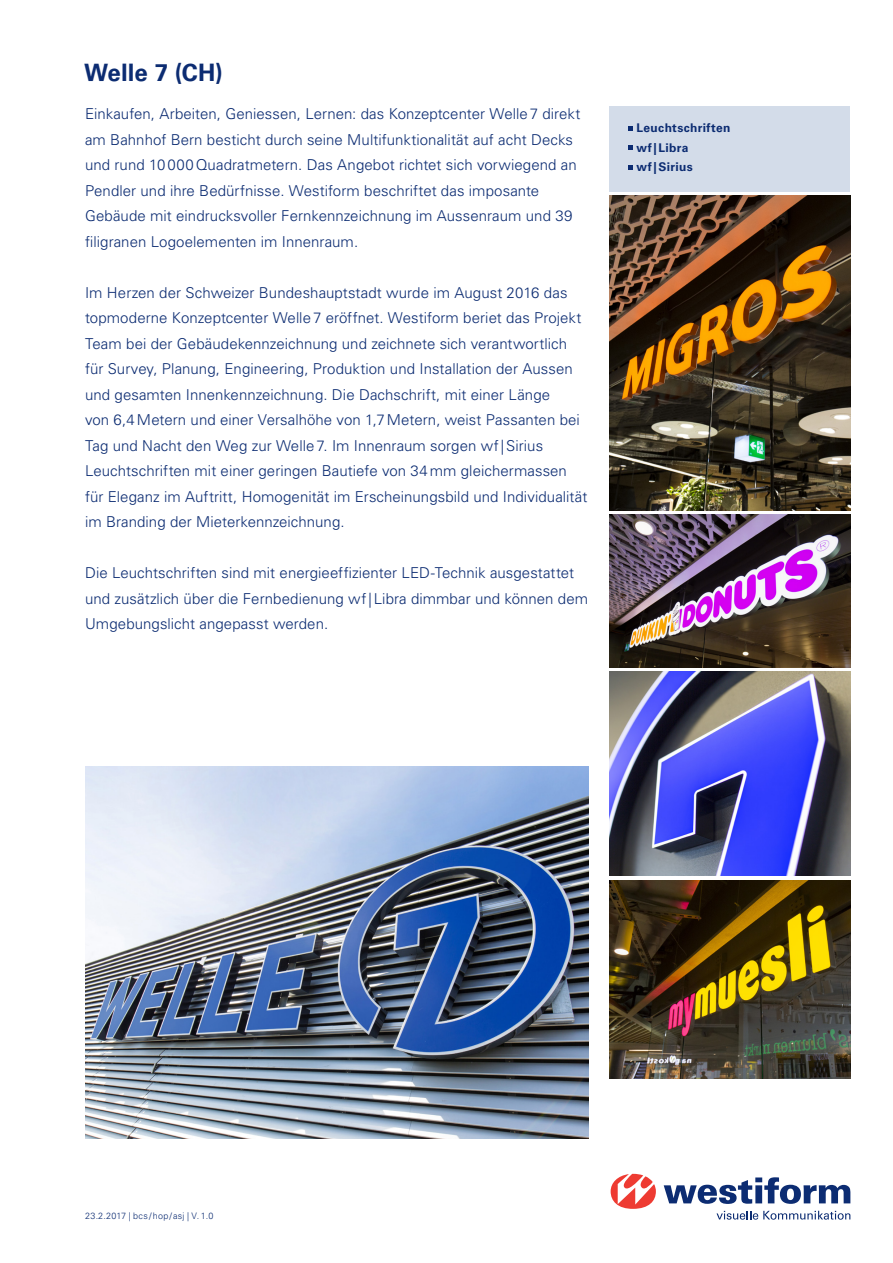
<style>
.page{position:relative;width:893px;height:1263px;background:#fff}
.page>*{position:absolute;margin:0;border:0;box-sizing:border-box;transform-origin:0 0}
.t1{font:700 24px "Univers LT Std";letter-spacing:.005em;color:#0c2c72}
.t2{font:300 15px/25.5px "Univers LT Std";letter-spacing:.005em;color:#0c2c72}
.t3{font:700 12px/19.5px "Univers LT Std";letter-spacing:.025em;color:#0c2c72}
.t4{font:300 9px "Univers LT Std";letter-spacing:.025em;color:#0c2c72}
</style>
<div class="page">
<div style="left:609px;top:106px;width:241px;height:85px;background:#d3dce9"></div>
<svg style="left:628px;top:126px;width:4px;height:4px"></svg>
<svg style="left:628px;top:145px;width:4px;height:5px"></svg>
<svg style="left:628px;top:165px;width:4px;height:4px"></svg>
<img style="left:85px;top:766px;width:503px;height:373px">
<img style="left:609px;top:880px;width:241px;height:198px">
<img style="left:609px;top:514px;width:241px;height:154px">
<img style="left:609px;top:672px;width:241px;height:204px">
<img style="left:609px;top:196px;width:241px;height:314px">
<svg style="left:611px;top:1174px;width:45px;height:35px"></svg>
<svg style="left:716px;top:1211px;width:134px;height:9px"></svg>
<svg style="left:664px;top:1177px;width:186px;height:27px"></svg>
<h1 class="t1" style="left:84px;top:59px;width:140px">Welle 7 (CH)</h1>
<p class="t2" style="left:85px;top:101px;width:497px">Einkaufen, Arbeiten, Geniessen, Lernen: das Konzeptcenter Welle7 direkt am Bahnhof Bern besticht durch seine Multifunktionalität auf acht Decks und rund 10000Quadratmetern. Das Angebot richtet sich vorwiegend an Pendler und ihre Bedürfnisse. Westiform beschriftet das imposante Gebäude mit eindrucksvoller Fernkennzeichnung im Aussenraum und 39 filigranen Logoelementen im Innenraum.</p>
<p class="t2" style="left:85px;top:280px;width:504px">Im Herzen der Schweizer Bundeshauptstadt wurde im August 2016 das topmoderne Konzeptcenter Welle7 eröffnet. Westiform beriet das Projekt Team bei der Gebäudekennzeichnung und zeichnete sich verantwortlich für Survey, Planung, Engineering, Produktion und Installation der Aussen und gesamten Innenkennzeichnung. Die Dachschrift, mit einer Länge<br>von 6,4Metern und einer Versalhöhe von 1,7Metern, weist Passanten bei Tag und Nacht den Weg zur Welle7. Im Innenraum sorgen wf|Sirius Leuchtschriften mit einer geringen Bautiefe von 34mm gleichermassen für Eleganz im Auftritt, Homogenität im Erscheinungsbild und Individualität im Branding der Mieterkennzeichnung.</p>
<p class="t2" style="left:85px;top:560px;width:505px">Die Leuchtschriften sind mit energieeffizienter LED-Technik ausgestattet und zusätzlich über die Fernbedienung wf|Libra dimmbar und können dem<br>Umgebungslicht angepasst werden.</p>
<p class="t3" style="left:637px;top:118px;width:95px">Leuchtschriften wf|Libra wf|Sirius</p>
<p class="t4" style="left:85px;top:1211px;width:130px">23.2.2017 | bcs/hop/asj | V. 1.0</p>
</div>
